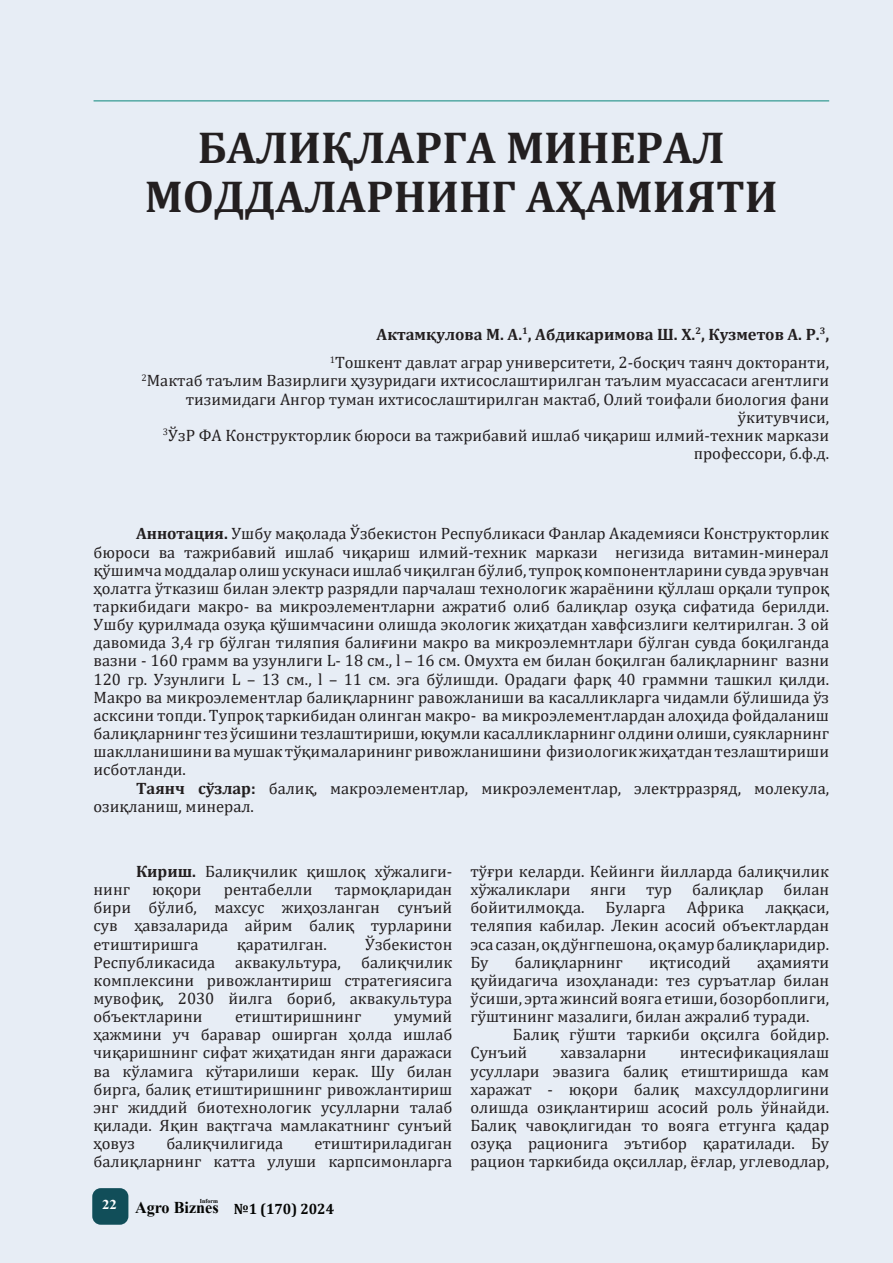
<style>
.page{position:relative;width:893px;height:1263px;background:#e7edf5}
.page>*{position:absolute;margin:0;border:0;box-sizing:border-box;transform-origin:0 0}
.t1{font:700 45px "Cambria";color:#231f20}
.t2{font:16.5px/18.1px "Cambria";color:#231f20;text-align:justify}
.t3{font:700 16.5px "Cambria";color:#231f20}
.t4{font:700 16.5px "Times New Roman";color:#040503}
.t5{font:700 15px "Cambria";color:#040503;scale:.95 1}
.t6{font:700 13.5px "Times New Roman";color:#fff;scale:1.1 1}
.t7{font:700 6px "Times New Roman";color:#040503}
.s1{font-weight:700}
</style>
<div class="page">
<div style="left:92px;top:1188px;width:36px;height:37px;background:#114e59;border-radius:9px"></div>
<hr style="left:94px;top:101px;width:735px;height:1px;background:#0b877c">
<p class="t1" style="left:198px;top:115px;width:528px">БАЛИҚЛАРГА МИНЕРАЛ</p>
<p class="t1" style="left:145px;top:165px;width:634px">МОДДАЛАРНИНГ АҲАМИЯТИ</p>
<p class="t3" style="left:377px;top:322px;width:454px">Актамқулова М. А.<sup>1</sup>, Абдикаримова Ш. Х.<sup>2</sup>, Кузметов А. Р.<sup>3</sup>,</p>
<p class="t2" style="left:330px;top:353px;width:501px"><sup>1</sup>Тошкент давлат аграр университети, 2-босқич таянч докторанти,</p>
<p class="t2" style="left:142px;top:372px;width:689px;text-align:right"><sup>2</sup>Мактаб таълим Вазирлиги ҳузуридаги ихтисослаштирилган таълим муассасаси агентлиги тизимидаги Ангор туман ихтисослаштирилган мактаб, Олий тоифали биология фани ўкитувчиси,</p>
<p class="t2" style="left:163px;top:426px;width:668px;text-align:right"><sup>3</sup>ЎзР ФА Конструкторлик бюроси ва тажрибавий ишлаб чиқариш илмий-техник маркази профессори, б.ф.д.</p>
<p class="t2" style="left:94px;top:525px;width:737px;text-indent:43px"><span class="s1">Аннотация.</span> Ушбу мақолада Ўзбекистон Республикаси Фанлар Академияси Конструкторлик бюроси ва тажрибавий ишлаб чиқариш илмий-техник маркази негизида витамин-минерал қўшимча моддалар олиш ускунаси ишлаб чиқилган бўлиб, тупроқ компонентларини сувда эрувчан ҳолатга ўтказиш билан электр разрядли парчалаш технологик жараёнини қўллаш орқали тупроқ таркибидаги макро- ва микроэлементларни ажратиб олиб балиқлар озуқа сифатида берилди.<br>Ушбу қурилмада озуқа қўшимчасини олишда экологик жиҳатдан хавфсизлиги келтирилган. 3 ой давомида 3,4 гр бўлган тиляпия балиғини макро ва микроэлемнтлари бўлган сувда боқилганда вазни - 160 грамм ва узунлиги L- 18 cм., l – 16 cм. Омухта ем билан боқилган балиқларнинг вазни 120 гр. Узунлиги L – 13 cм., l – 11 см. эга бўлишди. Орадаги фарқ 40 граммни ташкил қилди.<br>Макро ва микроэлементлар балиқларнинг равожланиши ва касалликларга чидамли бўлишида ўз асксини топди. Тупроқ таркибидан олинган макро- ва микроэлементлардан алоҳида фойдаланиш балиқларнинг тез ўсишини тезлаштириши, юқумли касалликларнинг олдини олиши, суякларнинг шаклланишини ва мушак тўқималарининг ривожланишини физиологик жиҳатдан тезлаштириши исботланди.</p>
<p class="t2" style="left:94px;top:779px;width:737px;text-indent:43px"><span class="s1">Таянч сўзлар:</span> балиқ, макроэлементлар, микроэлементлар, электрразряд, молекула, озиқланиш, минерал.</p>
<p class="t2" style="left:136px;top:862px;width:318px"><span class="s1">Кириш.</span> Балиқчилик қишлоқ хўжалиги-</p>
<p class="t2" style="left:94px;top:880px;width:38px">нинг</p>
<p class="t2" style="left:152px;top:880px;width:51px">юқори</p>
<p class="t2" style="left:224px;top:880px;width:90px">рентабелли</p>
<p class="t2" style="left:94px;top:880px;width:360px;text-indent:241px">тармоқларидан бири бўлиб, махсус жиҳозланган сунъий сув ҳавзаларида айрим балиқ турларини етиштиришга</p>
<p class="t2" style="left:94px;top:935px;width:360px;text-indent:272px">Ўзбекистон Республикасида аквакультура, балиқчилик комплексини ривожлантириш стратегиясига мувофиқ, 2030 йилга бориб, аквакультура объектларини</p>
<p class="t2" style="left:237px;top:935px;width:92px">қаратилган.</p>
<p class="t2" style="left:94px;top:1007px;width:360px;text-indent:301px">умумий ҳажмини уч баравар оширган ҳолда ишлаб чиқаришнинг сифат жиҳатидан янги даражаси ва кўламига кўтарилиши керак. Шу билан бирга, балиқ етиштиришнинг ривожлантириш энг жиддий биотехнологик усулларни талаб қилади. Яқин вақтгача мамлакатнинг сунъий ҳовуз</p>
<p class="t2" style="left:235px;top:1007px;width:128px">етиштиришнинг</p>
<p class="t2" style="left:166px;top:1134px;width:118px">балиқчилигида</p>
<p class="t2" style="left:94px;top:1134px;width:360px;text-align:right">етиштириладиган<br>балиқларнинг катта улуши карпсимонларга</p>
<p class="t6" style="left:102px;top:1195px;width:15px">22</p>
<p class="t7" style="left:200px;top:1197px;width:19px">Inform</p>
<p class="t4" style="left:135px;top:1196px;width:85px">Agro Biznes</p>
<p class="t5" style="left:234px;top:1198px;width:107px">№1 (170) 2024</p>
<p class="t2" style="left:470px;top:862px;width:360px">тўғри келарди. Кейинги йилларда балиқчилик хўжаликлари янги тур балиқлар билан бойитилмоқда.</p>
<p class="t2" style="left:606px;top:898px;width:62px">Буларга</p>
<p class="t2" style="left:687px;top:898px;width:59px">Африка</p>
<p class="t2" style="left:470px;top:898px;width:360px;text-indent:295px">лаққаси, теляпия кабилар. Лекин асосий объектлардан эса сазан, оқ дўнгпешона, оқ амур балиқларидир.<br>Бу</p>
<p class="t2" style="left:515px;top:953px;width:109px">балиқларнинг</p>
<p class="t2" style="left:649px;top:953px;width:83px">иқтисодий</p>
<p class="t2" style="left:470px;top:953px;width:360px;text-indent:287px">аҳамияти қуйидагича изоҳланади: тез суръатлар билан ўсиши, эрта жинсий вояга етиши, бозорбоплиги, гўштининг мазалиги, билан ажралиб туради.</p>
<p class="t2" style="left:470px;top:1025px;width:360px;text-indent:43px">Балиқ гўшти таркиби оқсилга бойдир.<br>Сунъий</p>
<p class="t2" style="left:470px;top:1044px;width:360px;text-indent:209px">интесификациялаш усуллари эвазига балиқ етиштиришда кам харажат - юқори балиқ махсулдорлигини олишда озиқлантириш асосий роль ўйнайди.<br>Балиқ чавоқлигидан то вояга етгунга қадар озуқа рационига эътибор қаратилади. Бу рацион таркибида оқсиллар, ёғлар, углеводлар,</p>
<p class="t2" style="left:560px;top:1044px;width:88px">хавзаларни</p>
</div>
